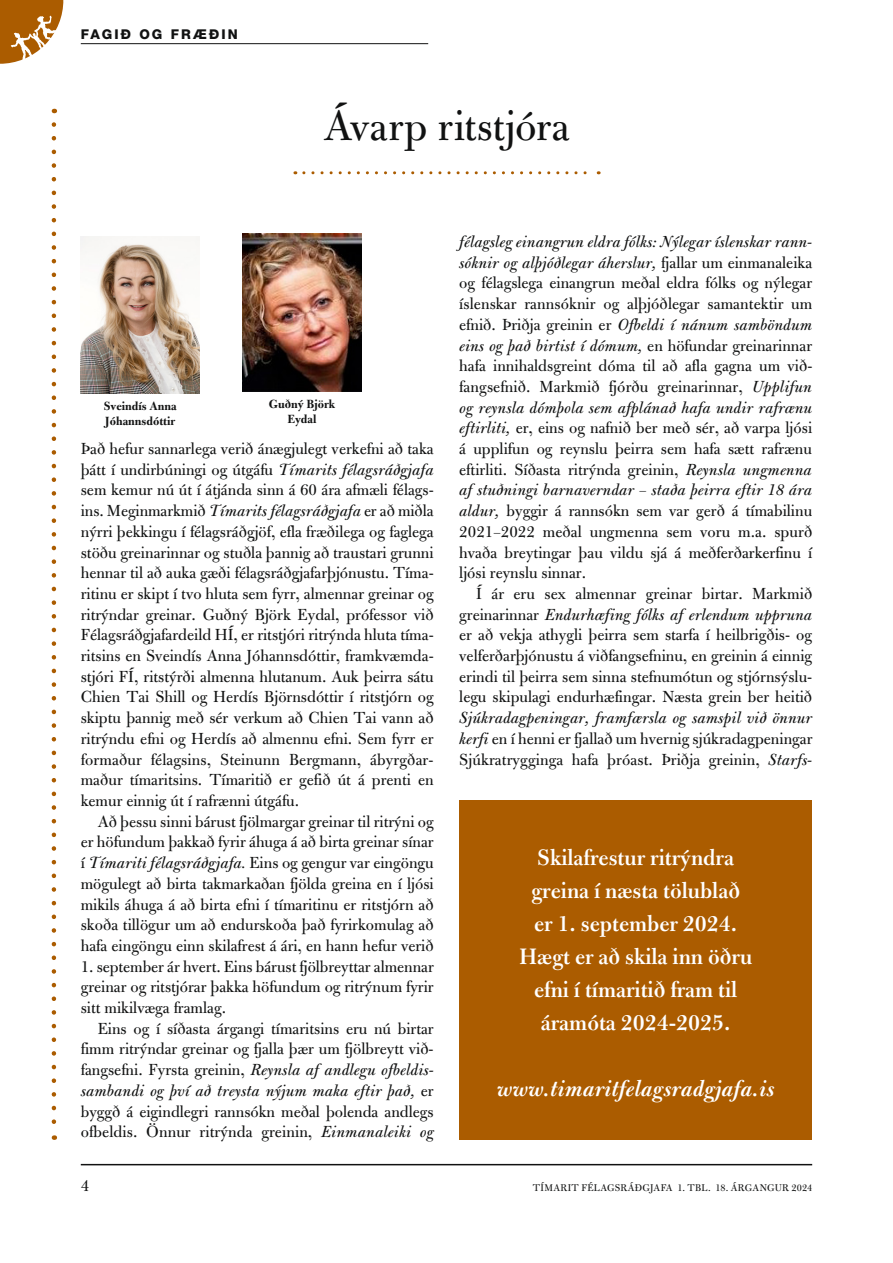
<style>
.page{position:relative;width:893px;height:1263px;background:#fff}
.page>*{position:absolute;margin:0;border:0;box-sizing:border-box;transform-origin:0 0}
.t1{font:45px "Bulmer";letter-spacing:.01em;color:#111212}
.t2{font:600 24px/33px "Bulmer";color:#fff;text-align:center}
.t3{font:italic 600 24px "Bulmer";color:#fff}
.t4{font:17.25px/20.7px "Bulmer";color:#111212;text-align:justify}
.t5{font:800 13.5px "Helvetica Neue LTW1 G";letter-spacing:.155em;color:#111212}
.t6{font:700 12.75px/15.3px "Bulmer";color:#111212}
.t7{font:10.5px "Bulmer";letter-spacing:.03em;color:#111212}
.s1{font-style:italic}
</style>
<div class="page">
<svg style="left:0;top:0;width:64px;height:64px"></svg>
<svg style="left:52px;top:124px;width:4px;height:1016px"></svg>
<hr style="left:81px;top:1164px;width:731px;height:1px;background:#111212">
<hr style="left:81px;top:43px;width:347px;height:1px;background:#111212">
<svg style="left:304px;top:171px;width:295px;height:3px"></svg>
<div style="left:459px;top:800px;width:353px;height:340px;background:#ab5c00"></div>
<img style="left:81px;top:236px;width:119px;height:157px">
<img style="left:242px;top:234px;width:119px;height:157px">
<p class="t5" style="left:81px;top:26px;width:159px">FAGIÐ OG FRÆÐIN</p>
<h1 class="t1" style="left:324px;top:102px;width:247px">Ávarp ritstjóra</h1>
<p class="t6" style="left:104px;top:399px;width:75px">Sveindís Anna<br>Jóhannsdóttir</p>
<p class="t6" style="left:269px;top:397px;width:68px;text-align:center">Guðný Björk<br>Eydal</p>
<p class="t4" style="left:81px;top:439px;width:354px">Það hefur sannarlega verið ánægjulegt verkefni að taka þátt í undirbúningi og útgáfu <span class="s1">Tímarits félagsráðgjafa </span>sem kemur nú út í átjánda sinn á 60 ára afmæli félags&shy;ins. Meginmarkmið <span class="s1">Tímarits félagsráðgjafa</span> er að miðla nýrri þekkingu í félagsráðgjöf, efla fræðilega og faglega stöðu greinarinnar og stuðla þannig að traustari grunni hennar til að auka gæði félagsráðgjafarþjónustu. Tíma&shy;ritinu er skipt í tvo hluta sem fyrr, almennar greinar og ritrýndar greinar. Guðný Björk Eydal, prófessor við Félagsráðgjafardeild HÍ, er ritstjóri ritrýnda hluta tíma&shy;ritsins en Sveindís Anna Jóhannsdóttir, framkvæmda&shy;stjóri FÍ, ritstýrði almenna hlutanum. Auk þeirra sátu Chien Tai Shill og Herdís Björnsdóttir í ritstjórn og skiptu þannig með sér verkum að Chien Tai vann að ritrýndu efni og Herdís að almennu efni. Sem fyrr er formaður félagsins, Steinunn Bergmann, ábyrgðar&shy;maður tímaritsins. Tímaritið er gefið út á prenti en kemur einnig út í rafrænni útgáfu.</p>
<p class="t4" style="left:81px;top:811px;width:354px;text-indent:17px">Að þessu sinni bárust fjölmargar greinar til ritrýni og er höfundum þakkað fyrir áhuga á að birta greinar sínar í <span class="s1">Tímariti félagsráðgjafa.</span> Eins og gengur var eingöngu mögulegt að birta takmarkaðan fjölda greina en í ljósi mikils áhuga á að birta efni í tímaritinu er ritstjórn að skoða tillögur um að endurskoða það fyrirkomulag að hafa eingöngu einn skilafrest á ári, en hann hefur verið</p>
<p class="t4" style="left:81px;top:956px;width:354px">1. september ár hvert. Eins bárust fjölbreyttar almennar greinar og ritstjórar þakka höfundum og ritrýnum fyrir sitt mikilvæga framlag.</p>
<p class="t4" style="left:81px;top:1018px;width:354px;text-indent:17px">Eins og í síðasta árgangi tímaritsins eru nú birtar fimm ritrýndar greinar og fjalla þær um fjölbreytt við&shy;fangsefni. Fyrsta greinin, <span class="s1">Reynsla af andlegu ofbeldis&shy;sambandi og því að treysta nýjum maka eftir það,</span> er byggð á eigindlegri rannsókn meðal þolenda andlegs ofbeldis. Önnur ritrýnda greinin, <span class="s1">Einmanaleiki og</span></p>
<p class="t4" style="left:459px;top:232px;width:355px"><span class="s1">félagsleg einangrun eldra fólks: Nýlegar íslenskar rann&shy;sóknir og alþjóðlegar áherslur,</span> fjallar um einmanaleika og félagslega einangrun meðal eldra fólks og nýlegar íslenskar rannsóknir og alþjóðlegar samantektir um efnið. Þriðja greinin er <span class="s1">Ofbeldi í nánum samböndum eins og það birtist í dómum,</span> en höfundar greinarinnar hafa innihaldsgreint dóma til að afla gagna um við&shy;fangsefnið. Markmið fjórðu greinarinnar, <span class="s1">Upplifun og reynsla dómþola sem afplánað hafa undir rafrænu eftirliti,</span> er, eins og nafnið ber með sér, að varpa ljósi á upplifun og reynslu þeirra sem hafa sætt rafrænu eftirliti. Síðasta ritrýnda greinin, <span class="s1">Reynsla ungmenna af stuðningi barnaverndar – staða þeirra eftir 18 ára aldur,</span> byggir á rannsókn sem var gerð á tímabilinu 2021–2022 meðal ungmenna sem voru m.a. spurð hvaða breytingar þau vildu sjá á meðferðarkerfinu í ljósi reynslu sinnar.</p>
<p class="t4" style="left:459px;top:583px;width:355px;text-indent:17px">Í ár eru sex almennar greinar birtar. Markmið greinarinnar <span class="s1">Endurhæfing fólks af erlendum uppruna </span>er að vekja athygli þeirra sem starfa í heilbrigðis- og velferðarþjónustu á viðfangsefninu, en greinin á einnig erindi til þeirra sem sinna stefnumótun og stjórnsýslu&shy;legu skipulagi endurhæfingar. Næsta grein ber heitið</p>
<p class="t4" style="left:459px;top:708px;width:355px"><span class="s1">Sjúkradagpeningar, framfærsla og samspil við önnur kerfi</span> en í henni er fjallað um hvernig sjúkradagpeningar Sjúkratrygginga hafa þróast. Þriðja greinin, <span class="s1">Starfs-</span></p>
<h2 class="t2" style="left:519px;top:842px;width:235px">Skilafrestur ritrýndra greina í næsta tölublað er 1. september 2024.<br>Hægt er að skila inn öðru efni í tímaritið fram til áramóta 2024-2025.</h2>
<h2 class="t3" style="left:497px;top:1076px;width:279px">www.timaritfelagsradgjafa.is</h2>
<p class="t4" style="left:81px;top:1176px;width:10px">4</p>
<p class="t7" style="left:533px;top:1182px;width:281px">TÍMARIT FÉLAGSRÁÐGJAFA 1. TBL. 18. ÁRGANGUR 2024</p>
</div>
